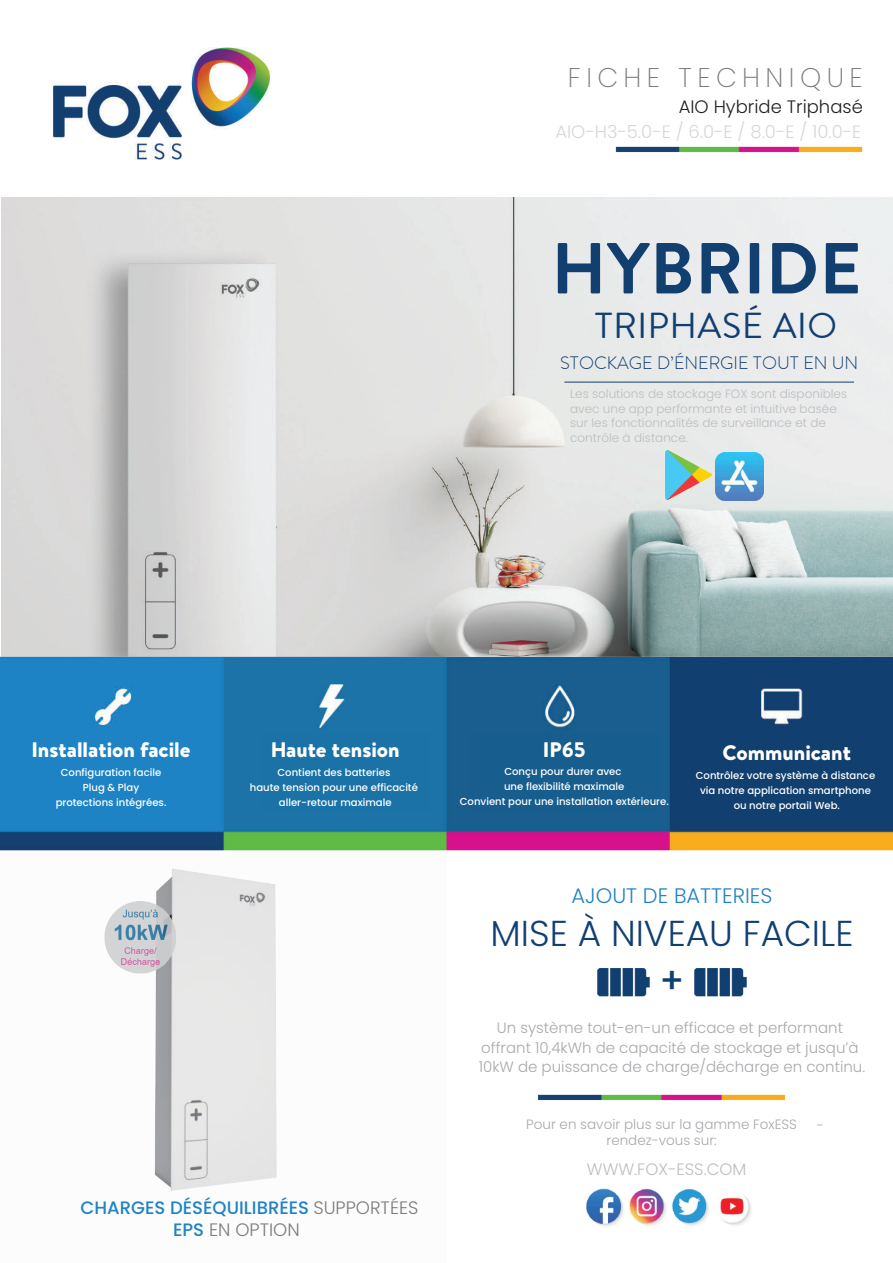
<style>
.page{position:relative;width:893px;height:1263px;background:#fff}
.page>*{position:absolute;margin:0;border:0;box-sizing:border-box;transform-origin:0 0}
.t1{font:700 72px "Brandon Text";letter-spacing:.01em;color:#113f70}
.t2{font:300 36px "Poppins";color:#113f70}
.t3{font:36px "Brandon Text";letter-spacing:.02em;color:#113f70}
.t4{font:500 36px "Poppins";color:#113f70}
.t5{font:200 27px "Poppins";letter-spacing:.2em;color:#7b7b7a}
.t6{font:900 21px "Brandon Text";color:#fff}
.t7{font:300 21px "Poppins";color:#2183c5}
.t8{font:500 18px/21.6px "Poppins";color:#2183c5}
.t9{font:300 18px "Poppins";color:#d7d7d7}
.t10{font:300 18px "Brandon Text";color:#113f70}
.t11{font:300 18px "Poppins";color:#231f20}
.t12{font:300 16.5px "Poppins";color:#bcbdc0}
.t13{font:300 15px/19.5px "Poppins";color:#a8a9ad;text-align:center}
.t14{font:300 13.5px/16.2px "Poppins";color:#a8a9ad;text-align:center}
.t15{font:300 12px/14.4px "Poppins";color:#bcbdc0}
.t16{font:500 10.2px/15px "Poppins";color:#fff;text-align:center}
.s1{font-weight:300;color:#7b7b7a}
</style>
<div class="page">
<img style="left:2px;top:197px;width:891px;height:443px">
<img style="left:586px;top:1188px;width:165px;height:38px">
<img style="left:615px;top:146px;width:248px;height:7px">
<img style="left:0;top:640px;width:893px;height:211px">
<img style="left:537px;top:1094px;width:249px;height:7px">
<img style="left:665px;top:450px;width:46px;height:49px">
<img style="left:716px;top:452px;width:47px;height:48px">
<img style="left:52px;top:48px;width:219px;height:112px">
<hr style="left:564px;top:382px;width:290px;height:1px;background:#113f70">
<img style="left:154px;top:869px;width:123px;height:322px">
<img style="left:597px;top:968px;width:53px;height:29px">
<img style="left:694px;top:968px;width:53px;height:29px">
<div style="left:19px;top:733px;width:188px;height:79px;background:#1d83c5"></div>
<div style="left:261px;top:733px;width:169px;height:79px;background:#1a72a6"></div>
<div style="left:470px;top:733px;width:191px;height:79px;background:#175e8e"></div>
<div style="left:689px;top:733px;width:195px;height:79px;background:#113f6f"></div>
<img style="left:104px;top:901px;width:97px;height:72px">
<h3 class="t5" style="left:568px;top:61px;width:296px">FICHE TECHNIQUE</h3>
<h3 class="t11" style="left:679px;top:96px;width:186px">AIO Hybride Triphasé</h3>
<h3 class="t9" style="left:555px;top:121px;width:307px">AIO-H3-5.0-E / 6.0-E / 8.0-E / 10.0-E</h3>
<h1 class="t1" style="left:552px;top:218px;width:311px">HYBRIDE</h1>
<h2 class="t3" style="left:594px;top:303px;width:244px">TRIPHASÉ AIO</h2>
<h3 class="t10" style="left:560px;top:352px;width:300px">STOCKAGE D’ÉNERGIE TOUT EN UN</h3>
<p class="t15" style="left:570px;top:387px;width:279px">Les solutions de stockage FOX sont disponibles avec une app performante et intuitive basée sur les fonctionnalités de surveillance et de contrôle à distance.</p>
<h3 class="t6" style="left:32px;top:734px;width:161px">Installation facile</h3>
<p class="t16" style="left:56px;top:765px;width:112px">Configuration facile<br>Plug &amp; Play protections intégrées.</p>
<h3 class="t6" style="left:271px;top:734px;width:131px">Haute tension</h3>
<p class="t16" style="left:250px;top:765px;width:170px">Contient des batteries<br>haute tension pour une efficacité aller-retour maximale</p>
<h3 class="t8" style="left:173px;top:1197px;width:247px;text-indent:-92px">CHARGES DÉSÉQUILIBRÉES <span class="s1">SUPPORTÉES<br></span>EPS <span class="s1">EN OPTION</span></h3>
<h3 class="t6" style="left:543px;top:734px;width:45px">IP65</h3>
<p class="t16" style="left:460px;top:764px;width:210px">Conçu pour durer avec<br>une flexibilité maximale<br>Convient pour une installation extérieure.</p>
<h3 class="t6" style="left:723px;top:737px;width:130px">Communicant</h3>
<p class="t16" style="left:696px;top:768px;width:181px">Contrôlez votre système à distance via notre application smartphone ou notre portail Web.</p>
<h3 class="t7" style="left:572px;top:883px;width:202px">AJOUT DE BATTERIES</h3>
<h2 class="t2" style="left:491px;top:913px;width:364px">MISE À NIVEAU FACILE</h2>
<h2 class="t4" style="left:659px;top:959px;width:27px">+</h2>
<h3 class="t13" style="left:479px;top:1018px;width:388px">Un système tout-en-un efficace et performant offrant 10,4kWh de capacité de stockage et jusqu’à<br>10kW de puissance de charge/décharge en continu.</h3>
<h3 class="t14" style="left:526px;top:1116px;width:272px">Pour en savoir plus sur la gamme FoxESS rendez-vous sur:</h3>
<h3 class="t14" style="left:817px;top:1117px;width:9px">-</h3>
<h3 class="t12" style="left:587px;top:1159px;width:161px">WWW.FOX-ESS.COM</h3>
</div>
